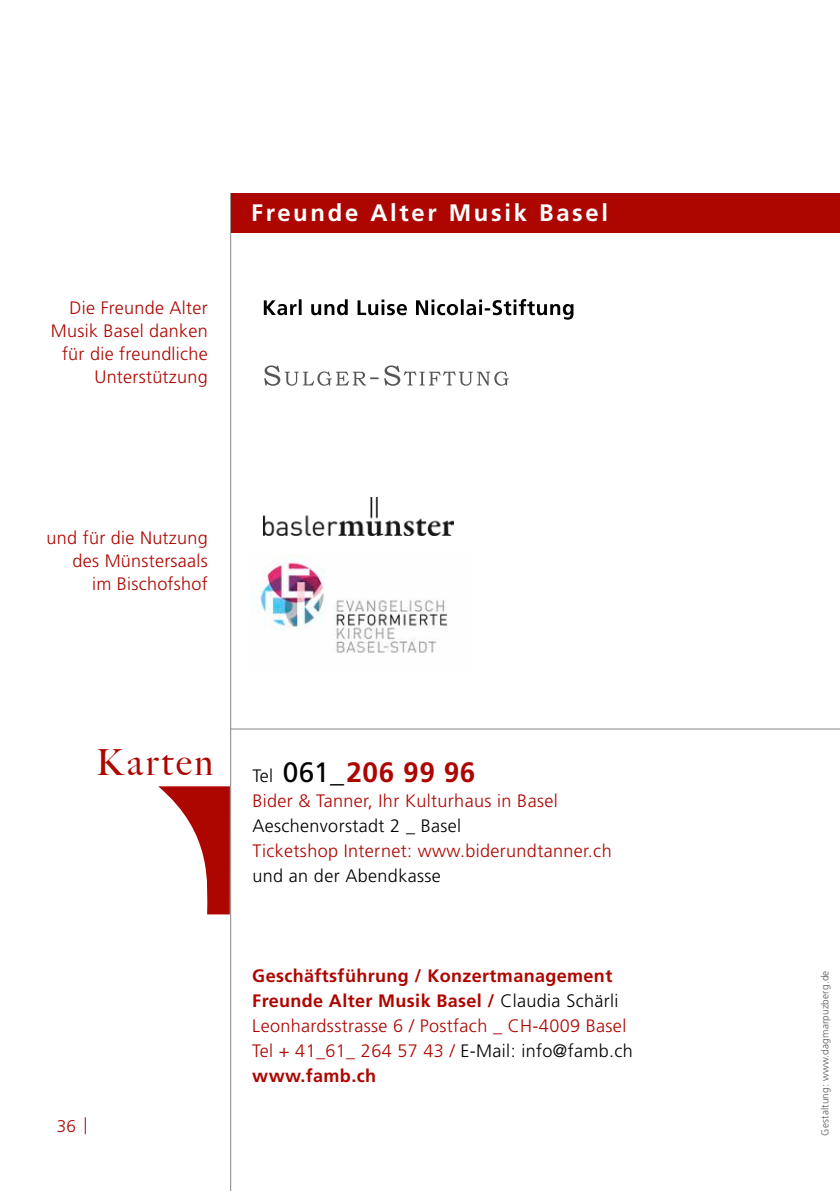
<style>
.page{position:relative;width:840px;height:1191px;background:#fff}
.page>*{position:absolute;margin:0;border:0;box-sizing:border-box;transform-origin:0 0}
.t1{font:700 28px "Frutiger LT Std";letter-spacing:.02em;color:#ad0600}
.t2{font:700 23.8px "Frutiger LT Std";letter-spacing:.115em;color:#fff}
.t3{font:300 18px/23px "Frutiger LT Std";letter-spacing:.015em;color:#ad0600;text-align:right}
.t4{font:700 18px/25px "Frutiger LT Std";letter-spacing:.02em;color:#ad0600}
.t5{font:300 18px "Frutiger LT Std";letter-spacing:.02em;color:#000}
.t6{font:300 17px "Frutiger LT Std";color:#ad0600}
.t7{font:300 10px "Frutiger LT Std";letter-spacing:.02em;color:#555554}
.s1{font-weight:300;font-size:18px;color:#000}
.s2{font-weight:400;color:#000}
.s3{font-weight:300;color:#000}
.s4{font-weight:300}
</style>
<div class="page">
<svg style="left:85px;top:1117px;width:1px;height:17px"></svg>
<svg style="left:158px;top:786px;width:72px;height:128px"></svg>
<img style="left:263px;top:497px;width:190px;height:38px">
<hr style="left:230px;top:728px;width:609px;height:1px;background:#868686">
<hr style="left:230px;top:193px;width:1px;height:998px;background:#868686">
<svg style="left:264px;top:365px;width:244px;height:21px"></svg>
<div style="left:231px;top:193px;width:608px;height:40px;background:#ad0600"></div>
<svg style="left:264px;top:299px;width:309px;height:21px"></svg>
<img style="left:251px;top:554px;width:197px;height:99px">
<p class="t3" style="left:51px;top:297px;width:158px">Die Freunde Alter<br>Musik Basel danken für die freundliche<br>Unterstützung</p>
<h2 class="t2" style="left:251px;top:198px;width:358px">Freunde Alter Musik Basel</h2>
<p class="t3" style="left:47px;top:527px;width:162px">und für die Nutzung des Münstersaals<br>im Bischofshof</p>
<h1 class="t1" style="left:96px;top:755px;width:380px"><sup>Karten</sup> <span class="s1">Tel</span> <span class="s2">061_</span>206 99 96</h1>
<p class="t3" style="left:252px;top:789px;width:307px">Bider &amp; Tanner, Ihr Kulturhaus in Basel</p>
<p class="t5" style="left:252px;top:815px;width:210px">Aeschenvorstadt 2 _ Basel</p>
<p class="t3" style="left:252px;top:839px;width:360px">Ticketshop Internet: www.biderundtanner.ch</p>
<p class="t5" style="left:252px;top:865px;width:190px">und an der Abendkasse</p>
<p class="t6" style="left:57px;top:1116px;width:21px">36</p>
<p class="t4" style="left:252px;top:963px;width:382px">Geschäftsführung / Konzertmanagement Freunde Alter Musik Basel / <span class="s3">Claudia Schärli </span><span class="s4">Leonhardsstrasse 6 / Postfach _ CH-4009 Basel Tel + 41_61_ 264 57 43 /</span> <span class="s3">E-Mail: info@famb.ch </span>www.famb.ch</p>
<p class="t7" style="left:818px;top:1135px;width:167px;rotate:-90deg">Gestaltung: www.dagmarpuzberg.de</p>
</div>
